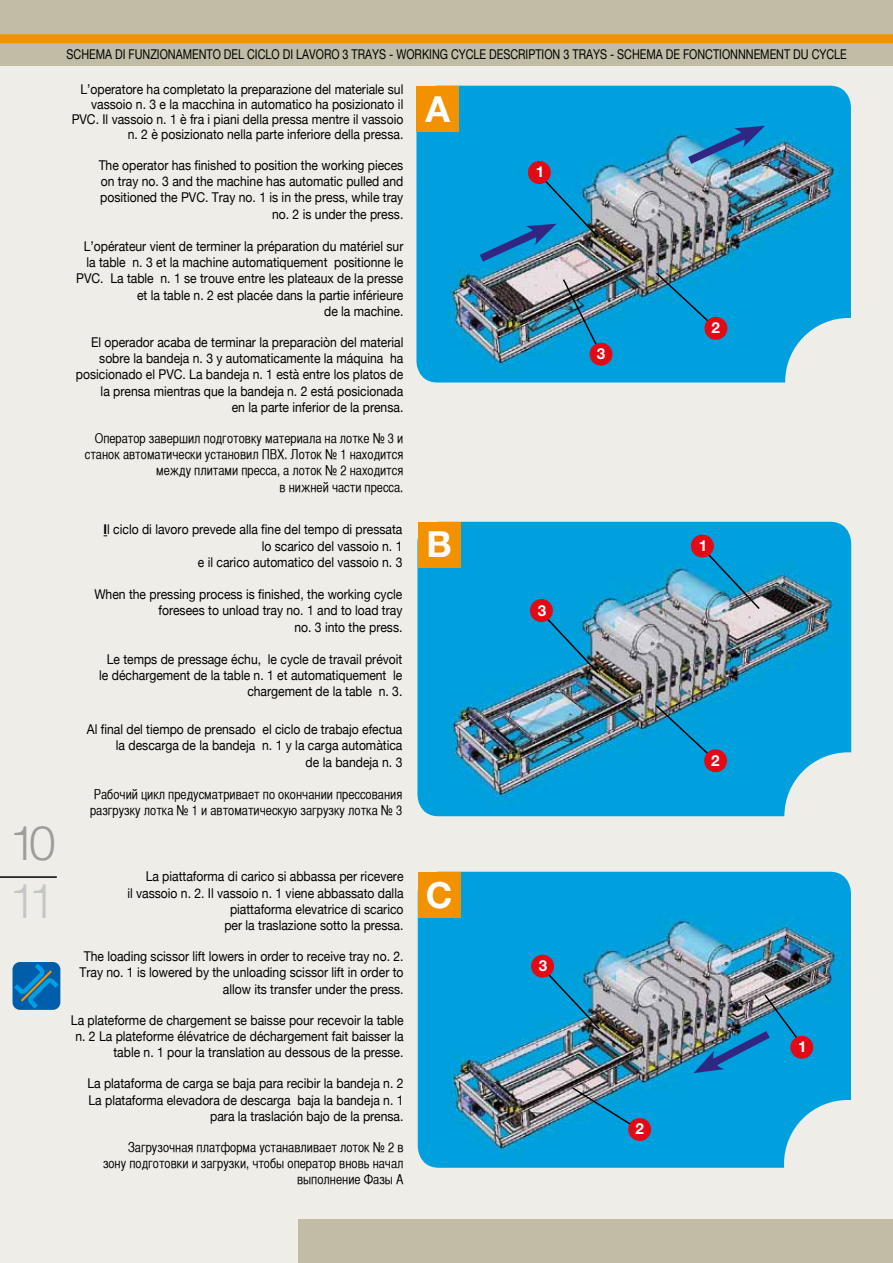
<style>
.page{position:relative;width:893px;height:1263px;background:#eeede7}
.page>*{position:absolute;margin:0;border:0;box-sizing:border-box;transform-origin:0 0}
.t1{font:300 48px "Helvetica Neue LT Std";color:#9d9d9c}
.t2{font:300 48px "Helvetica Neue LT Std";color:#c6c6c6}
.t3{font:700 36px "Helvetica Neue LT Std";color:#fff}
.t4{font:700 15.3px "Helvetica Neue LT Std";color:#fff}
.t5{font:15px "Helvetica Neue";color:#000;scale:.8 1}
.t6{font:13.5px/16.2px "Helvetica Neue";color:#000;text-align:right;scale:.9 1}
.t7{font:13.5px/16.2px "Helvetica CY Plain";color:#000;text-align:right}
.t8{font:13.5px "Helvetica Neue";color:#000;scale:.8 1}
.s1{font-family:"Helvetica Neue LT Std";font-weight:700}
</style>
<div class="page">
<img style="left:416px;top:86px;width:435px;height:297px">
<div style="left:416px;top:86px;width:43px;height:46px;background:#f39200"></div>
<img style="left:417px;top:522px;width:434px;height:294px">
<div style="left:418px;top:522px;width:42px;height:45px;background:#f39200"></div>
<svg style="left:654px;top:271px;width:64px;height:60px;background:#0c96cb"></svg>
<img style="left:561px;top:278px;width:44px;height:82px">
<div style="left:704px;top:317px;width:23px;height:23px;background:#e30915;border-radius:50%"></div>
<svg style="left:654px;top:703px;width:64px;height:60px;background:#0c96cc"></svg>
<div style="left:704px;top:749px;width:23px;height:23px;background:#e30915;border-radius:50%"></div>
<div style="left:589px;top:343px;width:23px;height:23px;background:#e30915;border-radius:50%"></div>
<div style="left:528px;top:161px;width:23px;height:23px;background:#e30915;border-radius:50%"></div>
<img style="left:541px;top:612px;width:59px;height:63px">
<div style="left:530px;top:599px;width:23px;height:23px;background:#e30915;border-radius:50%"></div>
<img style="left:702px;top:548px;width:59px;height:63px">
<div style="left:691px;top:535px;width:23px;height:22px;background:#e30915;border-radius:50%"></div>
<svg style="left:785px;top:318px;width:66px;height:65px"></svg>
<svg style="left:784px;top:752px;width:68px;height:120px"></svg>
<img style="left:418px;top:872px;width:433px;height:296px">
<div style="left:418px;top:872px;width:42px;height:46px;background:#f39200"></div>
<svg style="left:571px;top:1086px;width:68px;height:44px;background:#2495c2"></svg>
<div style="left:628px;top:1118px;width:23px;height:23px;background:#e30915;border-radius:50%"></div>
<img style="left:542px;top:968px;width:59px;height:63px">
<div style="left:531px;top:955px;width:23px;height:23px;background:#e30915;border-radius:50%"></div>
<div style="left:790px;top:1036px;width:23px;height:23px;background:#e30915;border-radius:50%"></div>
<svg style="left:784px;top:1100px;width:109px;height:120px"></svg>
<img style="left:471px;top:174px;width:127px;height:94px">
<img style="left:680px;top:123px;width:85px;height:47px">
<img style="left:693px;top:993px;width:111px;height:82px">
<div style="left:299px;top:1220px;width:594px;height:43px;background:#c0bca5"></div>
<div style="left:0;top:0;width:893px;height:66px;background:#c0bca5"></div>
<div style="left:0;top:34px;width:893px;height:9px;background:#f39200"></div>
<svg style="left:12px;top:962px;width:49px;height:48px;background:#1471af"></svg>
<hr style="left:0;top:876px;width:57px;height:2px;background:#000">
<h1 class="t1" style="left:10px;top:814px;width:48px">10</h1>
<h1 class="t2" style="left:10px;top:871px;width:48px">11</h1>
<p class="t5" style="left:67px;top:41px;width:519px">PARTICOLARI - PARTICOLARI - PARTICOLARI - PARTICOLARI - OPTIONAL</p>
<p class="t8" style="left:67px;top:47px;width:977px">SCHEMA DI FUNZIONAMENTO DEL CICLO DI LAVORO 3 TRAYS - WORKING CYCLE DESCRIPTION 3 TRAYS - SCHEMA DE FONCTIONNNEMENT DU CYCLE</p>
<p class="t6" style="left:72px;top:81px;width:370px;line-height:15px">L’operatore ha completato la preparazione del materiale sul vassoio n. 3 e la macchina in automatico ha posizionato il PVC. Il vassoio n. 1 è fra i piani della pressa mentre il vassoio n. 2 è posizionato nella parte inferiore della pressa.</p>
<p class="t6" style="left:99px;top:157px;width:340px">The operator has finished to position the working pieces on tray no. 3 and the machine has automatic pulled and positioned the PVC. Tray no. 1 is in the press, while tray no. 2 is under the press.</p>
<p class="t6" style="left:76px;top:238px;width:365px">L’opérateur vient de terminer la préparation du matériel sur la table n. 3 et la machine automatiquement positionne le PVC. La table n. 1 se trouve entre les plateaux de la presse et la table n. 2 est placée dans la partie inférieure<br>de la machine.</p>
<p class="t6" style="left:76px;top:334px;width:365px">El operador acaba de terminar la preparaciòn del material sobre la bandeja n. 3 y automaticamente la máquina ha posicionado el PVC. La bandeja n. 1 està entre los platos de la prensa mientras que la bandeja n. 2 está posicionada<br>en la parte inferior de la prensa.</p>
<p class="t7" style="left:85px;top:430px;width:320px">Оператор завершил подготовку материала на лотке № 3 и станок автоматически установил ПВХ. Лоток № 1 находится между плитами пресса, а лоток № 2 находится<br>в нижней части пресса.</p>
<p class="t6" style="left:104px;top:521px;width:334px"><span class="s1">I</span>l ciclo di lavoro prevede alla fine del tempo di pressata lo scarico del vassoio n. 1<br>e il carico automatico del vassoio n. 3</p>
<p class="t6" style="left:94px;top:586px;width:344px">When the pressing process is finished, the working cycle foresees to unload tray no. 1 and to load tray<br>no. 3 into the press.</p>
<p class="t6" style="left:99px;top:651px;width:338px">Le temps de pressage échu, le cycle de travail prévoit le déchargement de la table n. 1 et automatiquement le chargement de la table n. 3.</p>
<p class="t6" style="left:87px;top:721px;width:352px">Al final del tiempo de prensado el ciclo de trabajo efectua la descarga de la bandeja n. 1 y la carga automàtica<br>de la bandeja n. 3</p>
<p class="t7" style="left:90px;top:786px;width:314px;text-align:left">Рабочий цикл предусматривает по окончании прессования разгрузку лотка № 1 и автоматическую загрузку лотка № 3</p>
<p class="t6" style="left:127px;top:868px;width:308px">La piattaforma di carico si abbassa per ricevere<br>il vassoio n. 2. Il vassoio n. 1 viene abbassato dalla piattaforma elevatrice di scarico<br>per la traslazione sotto la pressa.</p>
<p class="t6" style="left:80px;top:948px;width:362px">The loading scissor lift lowers in order to receive tray no. 2.<br>Tray no. 1 is lowered by the unloading scissor lift in order to allow its transfer under the press.</p>
<p class="t6" style="left:71px;top:1012px;width:371px">La plateforme de chargement se baisse pour recevoir la table n. 2 La plateforme élévatrice de déchargement fait baisser la table n. 1 pour la translation au dessous de la presse.</p>
<p class="t6" style="left:87px;top:1075px;width:353px">La plataforma de carga se baja para recibir la bandeja n. 2<br>La plataforma elevadora de descarga baja la bandeja n. 1 para la traslación bajo de la prensa.</p>
<p class="t7" style="left:103px;top:1139px;width:302px">Загрузочная платформа устанавливает лоток № 2 в зону подготовки и загрузки, чтобы оператор вновь начал выполнение Фазы А</p>
<h2 class="t3" style="left:425px;top:87px;width:26px">A</h2>
<h2 class="t3" style="left:426px;top:522px;width:27px">B</h2>
<h2 class="t3" style="left:426px;top:872px;width:28px">C</h2>
<p class="t4" style="left:536px;top:163px;width:10px">1</p>
<p class="t4" style="left:597px;top:344px;width:10px">3</p>
<p class="t4" style="left:538px;top:601px;width:10px">3</p>
<p class="t4" style="left:712px;top:318px;width:10px">2</p>
<p class="t4" style="left:699px;top:536px;width:10px">1</p>
<p class="t4" style="left:711px;top:751px;width:10px">2</p>
<p class="t4" style="left:539px;top:956px;width:10px">3</p>
<p class="t4" style="left:635px;top:1119px;width:10px">2</p>
<p class="t4" style="left:798px;top:1037px;width:10px">1</p>
</div>
